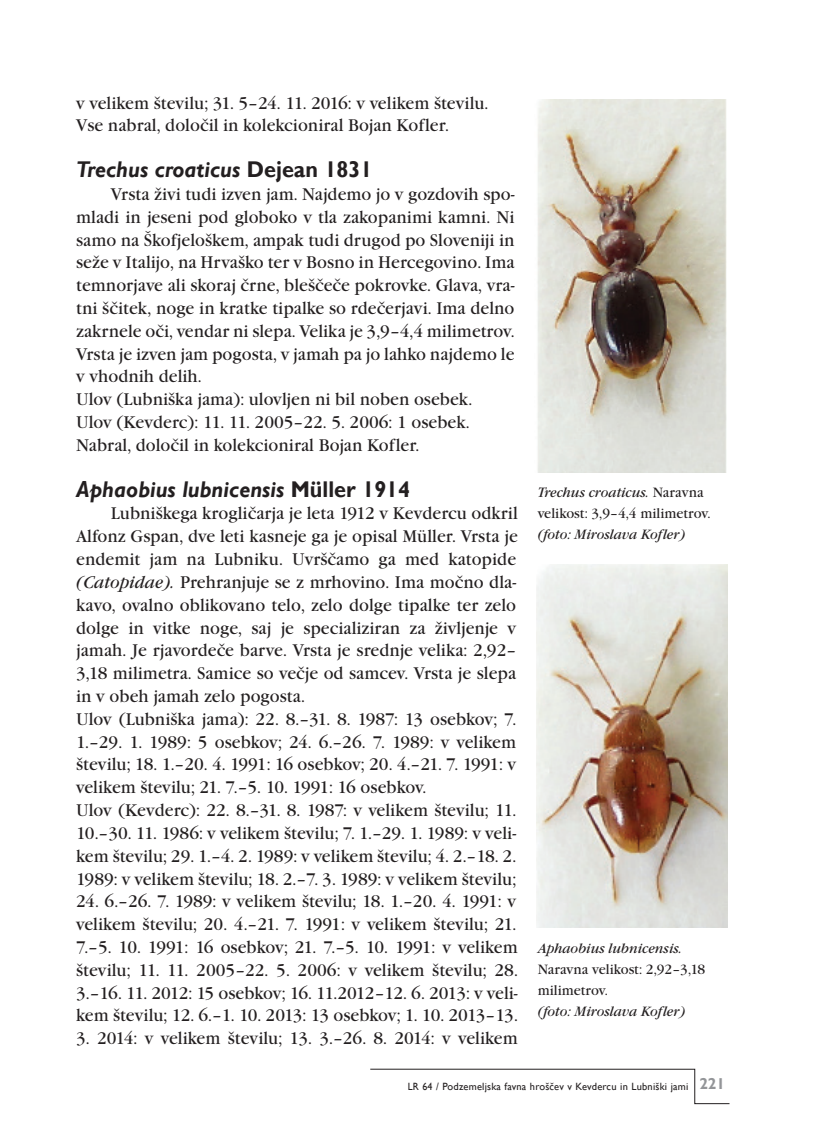
<style>
.page{position:relative;width:819px;height:1141px;background:#fff}
.page>*{position:absolute;margin:0;border:0;box-sizing:border-box;transform-origin:0 0}
.Podnaslov_BOLD_13_R{font:italic 700 22.75px "Gill Sans";color:#231f20;scale:.95 1}
.Body_7_first_line_b{font:17.5px/22.8px "Garamond Itc TEE";color:#231f20;text-align:justify;scale:.95 1}
.Body__7_first_line{font:17.5px/22.8px "Garamond Itc TEE";color:#231f20;text-align:justify;scale:.95 1}
.Tekst_k_sliki_levo{font:italic 14px/21px "Garamond Itc TEE";color:#231f20;scale:.95 1}
.t1{font:10.5px "Gill Sans";letter-spacing:.02em;color:#231f20;scale:.95 1}
.s1{font-style:normal}
.s2{font-style:italic}
.s3{font-weight:700;font-size:15.75px;color:#939598}
</style>
<div class="page">
<svg style="left:370px;top:1069px;width:360px;height:35px"></svg>
<img style="left:537px;top:99px;width:189px;height:373px">
<img style="left:536px;top:564px;width:192px;height:364px">
<p class="Body_7_first_line_b" style="left:76px;top:92px;width:435px">v velikem številu; 31. 5–24. 11. 2016: v velikem številu.</p>
<p class="Body_7_first_line_b" style="left:76px;top:114px;width:394px">Vse nabral, določil in kolekcioniral Bojan Kofler.</p>
<p class="Podnaslov_BOLD_13_R" style="left:76px;top:156px;width:313px">Trechus croaticus <span class="s1">Dejean 1831</span></p>
<p class="Body__7_first_line" style="left:76px;top:183px;width:463px;text-indent:35px">Vrsta živi tudi izven jam. Najdemo jo v gozdovih spo&shy;mladi in jeseni pod globoko v tla zakopanimi kamni. Ni samo na Škofjeloškem, ampak tudi drugod po Sloveniji in seže v Italijo, na Hrvaško ter v Bosno in Hercegovino. Ima temnorjave ali skoraj črne, bleščeče pokrovke. Glava, vra&shy;tni ščitek, noge in kratke tipalke so rdečerjavi. Ima delno zakrnele oči, vendar ni slepa. Velika je 3,9–4,4 milimetrov.<br>Vrsta je izven jam pogosta, v jamah pa jo lahko najdemo le v vhodnih delih.</p>
<p class="Body_7_first_line_b" style="left:76px;top:388px;width:418px">Ulov (Lubniška jama): ulovljen ni bil noben osebek.</p>
<p class="Body_7_first_line_b" style="left:76px;top:411px;width:416px">Ulov (Kevderc): 11. 11. 2005–22. 5. 2006: 1 osebek.</p>
<p class="Body_7_first_line_b" style="left:76px;top:434px;width:363px">Nabral, določil in kolekcioniral Bojan Kofler.</p>
<p class="Podnaslov_BOLD_13_R" style="left:76px;top:476px;width:353px">Aphaobius lubnicensis <span class="s1">Müller 1914</span></p>
<p class="Body__7_first_line" style="left:76px;top:502px;width:466px;text-indent:35px">Lubniškega krogličarja je leta 1912 v Kevdercu odkril Alfonz Gspan, dve leti kasneje ga je opisal Müller. Vrsta je endemit jam na Lubniku. Uvrščamo ga med katopide <span class="s2">(Catopidae).</span> Prehranjuje se z mrhovino. Ima močno dla&shy;kavo, ovalno oblikovano telo, zelo dolge tipalke ter zelo dolge in vitke noge, saj je specializiran za življenje v jamah. Je rjavordeče barve. Vrsta je srednje velika: 2,92– 3,18 milimetra. Samice so večje od samcev. Vrsta je slepa in v obeh jamah zelo pogosta.</p>
<p class="Body_7_first_line_b" style="left:76px;top:708px;width:464px">Ulov (Lubniška jama): 22. 8.–31. 8. 1987: 13 osebkov; 7.<br>1.–29. 1. 1989: 5 osebkov; 24. 6.–26. 7. 1989: v velikem številu; 18. 1.–20. 4. 1991: 16 osebkov; 20. 4.–21. 7. 1991: v velikem številu; 21. 7.–5. 10. 1991: 16 osebkov.</p>
<p class="Body_7_first_line_b" style="left:76px;top:799px;width:464px">Ulov (Kevderc): 22. 8.–31. 8. 1987: v velikem številu; 11.<br>10.–30. 11. 1986: v velikem številu; 7. 1.–29. 1. 1989: v veli&shy;kem številu; 29. 1.–4. 2. 1989: v velikem številu; 4. 2.–18. 2.<br>1989: v velikem številu; 18. 2.–7. 3. 1989: v velikem številu;</p>
<p class="Body_7_first_line_b" style="left:76px;top:890px;width:466px">24. 6.–26. 7. 1989: v velikem številu; 18. 1.–20. 4. 1991: v velikem številu; 20. 4.–21. 7. 1991: v velikem številu; 21.<br>7.–5. 10. 1991: 16 osebkov; 21. 7.–5. 10. 1991: v velikem številu; 11. 11. 2005–22. 5. 2006: v velikem številu; 28.<br>3.–16. 11. 2012: 15 osebkov; 16. 11.2012–12. 6. 2013: v veli&shy;kem številu; 12. 6.–1. 10. 2013: 13 osebkov; 1. 10. 2013–13.</p>
<p class="Body_7_first_line_b" style="left:76px;top:1027px;width:466px">3. 2014: v velikem številu; 13. 3.–26. 8. 2014: v velikem</p>
<p class="Tekst_k_sliki_levo" style="left:537px;top:482px;width:183px">Trechus croaticus. <span class="s1">Naravna velikost: 3,9–4,4 milimetrov. </span>(foto: Miroslava Kofler)</p>
<p class="Tekst_k_sliki_levo" style="left:537px;top:938px;width:178px">Aphaobius lubnicensis.<br><span class="s1">Naravna velikost: 2,92–3,18 milimetrov.<br></span>(foto: Miroslava Kofler)</p>
<p class="t1" style="left:408px;top:1080px;width:335px">LR 64 / Podzemeljska favna hroščev v Kevdercu in Lubniški jami <span class="s3">221</span></p>
</div>
